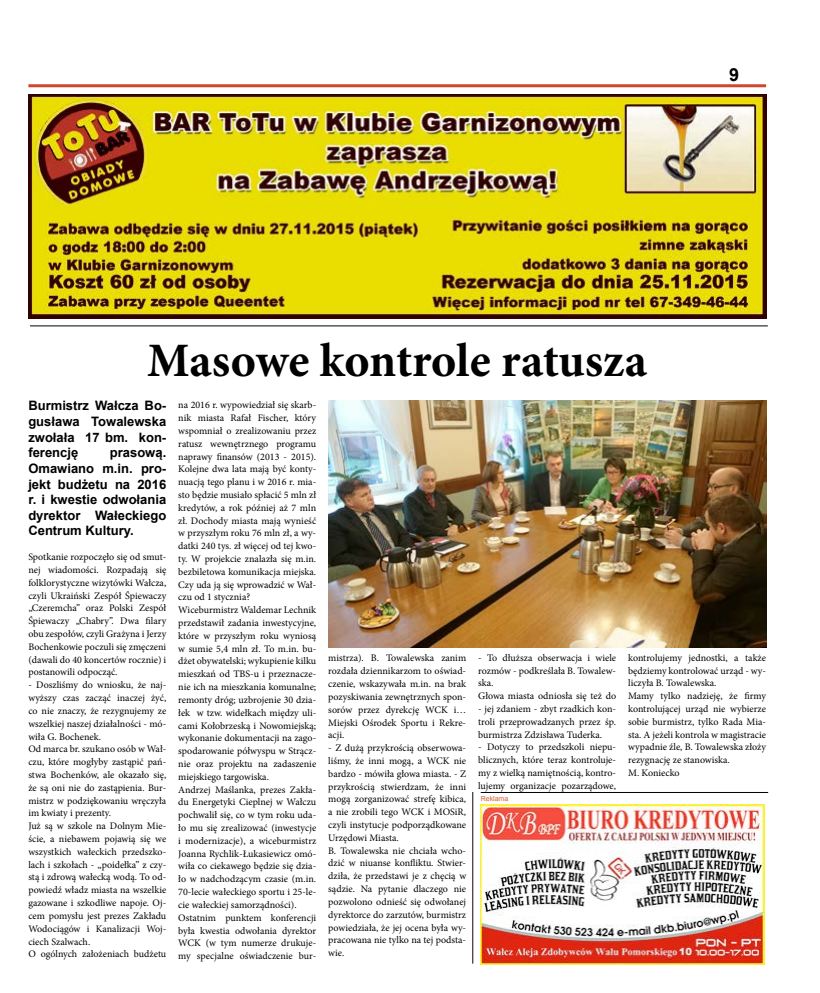
<style>
.page{position:relative;width:820px;height:993px;background:#fff}
.page>*{position:absolute;margin:0;border:0;box-sizing:border-box;transform-origin:0 0}
.t1{font:700 48px "Minion Pro";letter-spacing:-.005em;color:#000}
.t2{font:700 18px "Arial";color:#000}
.t3{font:700 13px/15.6px "Arial";color:#000;text-align:justify}
.t4{font:10px/12.8px "Minion Pro";color:#000}
.t5{font:7px "Arial";color:#d36130}
</style>
<div class="page">
<hr style="left:28px;top:84px;width:737px;height:3px;background:#d0472f">
<hr style="left:30px;top:325px;width:737px;height:1px;background:#000">
<img style="left:480px;top:804px;width:284px;height:160px">
<hr style="left:472px;top:791px;width:1px;height:172px;background:#1a0300">
<hr style="left:480px;top:791px;width:287px;height:1px;background:#000">
<img style="left:28px;top:94px;width:737px;height:224px">
<img style="left:328px;top:401px;width:437px;height:245px">
<h2 class="t2" style="left:729px;top:63px;width:12px">9</h2>
<h1 class="t1" style="left:147px;top:327px;width:501px">Masowe kontrole ratusza</h1>
<h3 class="t3" style="left:28px;top:398px;width:139px">Burmistrz Wałcza Bo&shy;gusława Towalewska zwołała 17 bm. kon&shy;ferencję</h3>
<p class="t4" style="left:178px;top:398px;width:139px">na 2016 r. wypowiedział się skarb&shy;nik miasta Rafał Fischer, który wspomniał o zrealizowaniu przez ratusz wewnętrznego programu naprawy finansów (2013 - 2015).<br>Kolejne dwa lata mają być konty&shy;nuacją tego planu i w 2016 r. mia&shy;sto będzie musiało spłacić 5 mln zł kredytów, a rok później aż 7 mln zł. Dochody miasta mają wynieść w przyszłym roku 76 mln zł, a wy&shy;datki 240 tys. zł więcej od tej kwo&shy;ty. W projekcie znalazła się m.in. bezbiletowa komunikacja miejska.<br>Czy uda ją się wprowadzić w Wał&shy;czu od 1 stycznia?<br>Wiceburmistrz Waldemar Lechnik przedstawił zadania inwestycyjne, które w przyszłym roku wyniosą w sumie 5,4 mln zł. To m.in. bu&shy;dżet obywatelski; wykupienie kilku mieszkań od TBS-u i przeznacze&shy;nie ich na mieszkania komunalne; remonty dróg; uzbrojenie 30 dzia&shy;łek w tzw. widełkach między uli&shy;cami Kołobrzeską i Nowomiejską; wykonanie dokumentacji na zago&shy;spodarowanie półwyspu w Strącz&shy;nie oraz projektu na zadaszenie miejskiego targowiska.<br>Andrzej Maślanka, prezes Zakła&shy;du Energetyki Cieplnej w Wałczu pochwalił się, co w tym roku uda&shy;ło mu się zrealizować (inwestycje i modernizacje), a wiceburmistrz<br>Joanna Rychlik-Łukasiewicz omó&shy;wiła co ciekawego będzie się dzia&shy;ło w nadchodzącym czasie (m.in.<br>70-lecie wałeckiego sportu i 25-le&shy;cie wałeckiej samorządności).<br>Ostatnim punktem konferencji była kwestia odwołania dyrektor<br>WCK (w tym numerze drukuje&shy;my specjalne oświadczenie bur-</p>
<h3 class="t3" style="left:28px;top:445px;width:139px;text-indent:81px">prasową.<br>Omawiano m.in. pro&shy;jekt budżetu na 2016 r. i kwestie odwołania dyrektor Wałeckiego Centrum Kultury.</h3>
<p class="t4" style="left:28px;top:550px;width:139px;text-align:justify">Spotkanie rozpoczęło się od smut&shy;nej wiadomości. Rozpadają się folklorystyczne wizytówki Wałcza, czyli Ukraiński Zespół Śpiewaczy „Czeremcha” oraz Polski Zespół Śpiewaczy „Chabry”. Dwa filary obu zespołów, czyli Grażyna i Jerzy Bochenkowie poczuli się zmęczeni (dawali do 40 koncertów rocznie) i postanowili odpocząć.</p>
<p class="t4" style="left:28px;top:678px;width:139px">- Doszliśmy do wniosku, że naj&shy;wyższy czas zacząć inaczej żyć, co nie znaczy, że rezygnujemy ze wszelkiej naszej działalności - mó&shy;wiła G. Bochenek.<br>Od marca br. szukano osób w Wał&shy;czu, które mogłyby zastąpić pań&shy;stwa Bochenków, ale okazało się, że są oni nie do zastąpienia. Bur&shy;mistrz w podziękowaniu wręczyła im kwiaty i prezenty.<br>Już są w szkole na Dolnym Mie&shy;ście, a niebawem pojawią się we wszystkich wałeckich przedszko&shy;lach i szkołach - „poidełka” z czy&shy;stą i zdrową wałecką wodą. To od&shy;powiedź władz miasta na wszelkie gazowane i szkodliwe napoje. Oj&shy;cem pomysłu jest prezes Zakładu<br>Wodociągów i Kanalizacji Woj&shy;ciech Szalwach.<br>O ogólnych założeniach budżetu</p>
<p class="t4" style="left:478px;top:651px;width:139px">- To dłuższa obserwacja i wiele rozmów - podkreślała B. Towalew&shy;ska.<br>Głowa miasta odniosła się też do</p>
<p class="t4" style="left:478px;top:702px;width:139px;text-align:justify">- jej zdaniem - zbyt rzadkich kon&shy;troli przeprowadzanych przez śp. burmistrza Zdzisława Tuderka.</p>
<p class="t4" style="left:478px;top:740px;width:139px;text-align:justify">- Dotyczy to przedszkoli niepu&shy;blicznych, które teraz kontroluje&shy;my z wielką namiętnością, kontro&shy;lujemy organizacje pozarządowe,</p>
<p class="t4" style="left:628px;top:651px;width:139px">kontrolujemy jednostki, a także będziemy kontrolować urząd - wy&shy;liczyła B. Towalewska.<br>Mamy tylko nadzieję, że firmy kontrolującej urząd nie wybierze sobie burmistrz, tylko Rada Mia&shy;sta. A jeżeli kontrola w magistracie wypadnie źle, B. Towalewska złoży rezygnację ze stanowiska.<br>M. Koniecko</p>
<p class="t4" style="left:328px;top:651px;width:139px;text-align:justify">mistrza). B. Towalewska zanim rozdała dziennikarzom to oświad&shy;czenie, wskazywała m.in. na brak pozyskiwania zewnętrznych spon&shy;sorów przez dyrekcję WCK i… Miejski Ośrodek Sportu i Rekre&shy;acji.</p>
<p class="t4" style="left:328px;top:741px;width:139px">- Z dużą przykrością obserwowa&shy;liśmy, że inni mogą, a WCK nie bardzo - mówiła głowa miasta. - Z przykrością stwierdzam, że inni mogą zorganizować strefę kibica, a nie zrobili tego WCK i MOSiR, czyli instytucje podporządkowane<br>Urzędowi Miasta.<br>B. Towalewska nie chciała wcho&shy;dzić w niuanse konfliktu. Stwier&shy;dziła, że przedstawi je z chęcią w sądzie. Na pytanie dlaczego nie pozwolono odnieść się odwołanej dyrektorce do zarzutów, burmistrz powiedziała, że jej ocena była wy&shy;pracowana nie tylko na tej podsta&shy;wie.</p>
<p class="t5" style="left:480px;top:793px;width:29px">Reklama</p>
</div>
